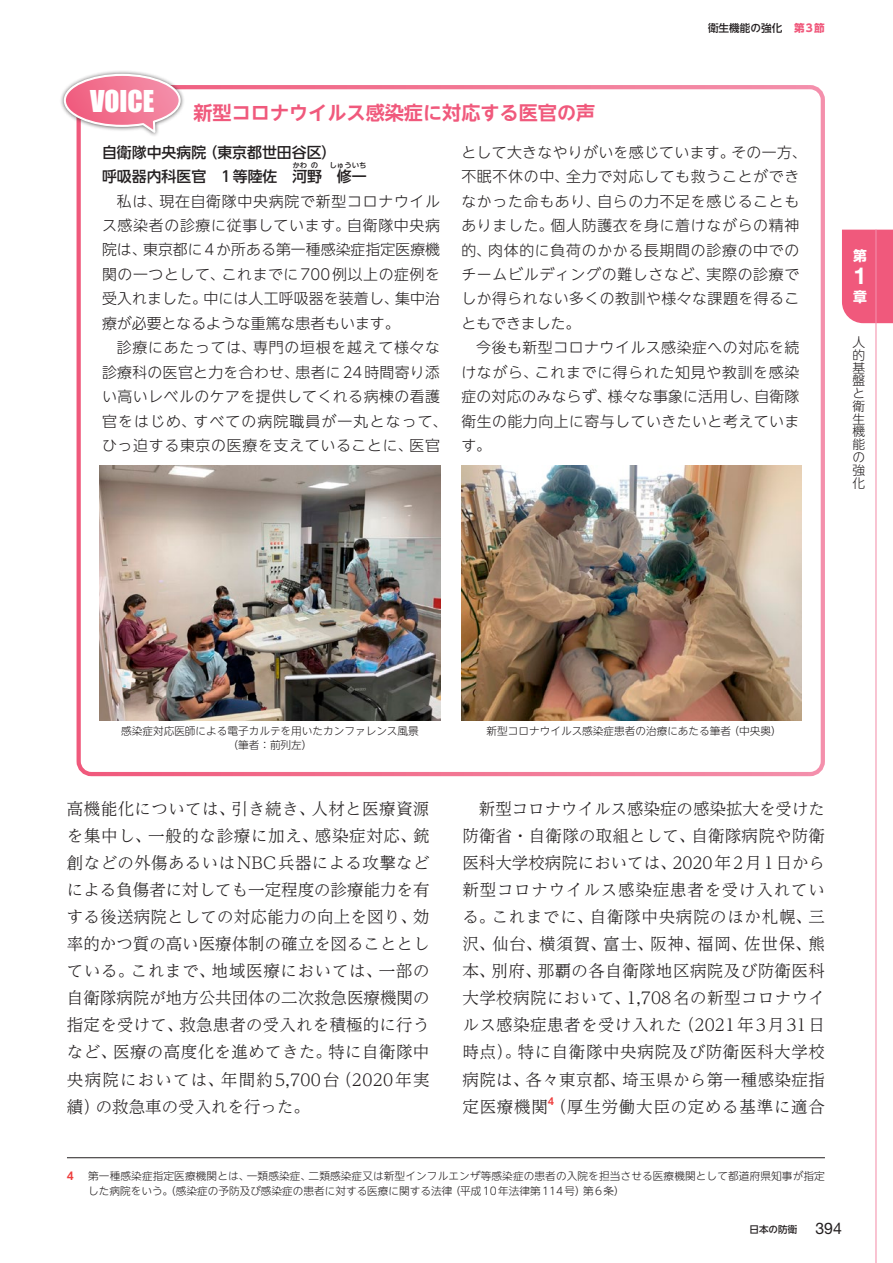
<style>
.page{position:relative;width:893px;height:1263px;background:#fff}
.page>*{position:absolute;margin:0;border:0;box-sizing:border-box;transform-origin:0 0}
.t1{font:27.6px "Impact";color:#fff}
.t2{font:700 23.4px "Helvetica Neue LT Std";color:#fff}
.t3{font:700 19.2px "UD Shin Go NT Pr 6 N De";color:#f0597c}
.t4{font:300 16.5px/27.2px "UD Reimin Pr 6 N";letter-spacing:.03em;color:#231f20;text-align:justify}
.t5{font:300 14.85px/24.5px "UD Shin Go NT Pr 6 N";letter-spacing:.035em;color:#231f20;text-align:justify}
.t6{font:500 14.85px/24.5px "UD Shin Go NT Pr 6 N";color:#231f20}
.t7{font:700 13.8px "UD Shin Go NT Pr 6 N";color:#fff}
.t8{font:300 12.75px/12.8px "UD Shin Go NT Pr 6 N";color:#231f20;text-align:justify}
.t9{font:300 10.65px/14.9px "UD Shin Go NT Pr 6 N";color:#231f20}
.t10{font:500 10.65px "UD Shin Go NT Pr 6 N";color:#231f20}
.t11{font:700 10.65px "UD Shin Go NT Pr 6 N De";color:#ee3d3c}
.t12{font:500 9.6px "UD Shin Go NT Pr 6 N";color:#231f20}
.t13{font:700 9.6px "UD Shin Go NT Pr 6 N De";color:#ee3d3c}
.t14{font:500 7.5px "UD Shin Go NT Pr 6 N";color:#231f20}
.s1{font-weight:700;color:#f0597c}
.s2{font-family:"Helvetica Neue LT Std";font-weight:400;font-size:15.9px}
</style>
<div class="page">
<hr style="left:67px;top:1157px;width:758px;height:1px;background:#231f20">
<img style="left:100px;top:466px;width:340px;height:255px">
<img style="left:461px;top:466px;width:340px;height:255px">
<div style="left:77px;top:85px;width:748px;height:691px;border:4px solid #fff;border-radius:13px"></div>
<div style="left:59px;top:69px;width:126px;height:68px;background:#231f20;opacity:.75"></div>
<svg style="left:63px;top:73px;width:119px;height:63px"></svg>
<div style="left:842px;top:230px;width:51px;height:93px;background:#f0597c"></div>
<hr style="left:875px;top:230px;width:1px;height:1033px;background:#f490ac">
<p class="t10" style="left:708px;top:19px;width:118px">衛生機能の強化 <span class="s1">第3節</span></p>
<h1 class="t1" style="left:90px;top:79px;width:66px">VOICE</h1>
<p class="t3" style="left:193px;top:97px;width:403px">新型コロナウイルス感染症に対応する医官の声</p>
<p class="t6" style="left:102px;top:139px;width:236px">自衛隊中央病院（東京都世田谷区）呼吸器内科医官　1等陸佐　河野</p>
<p class="t5" style="left:461px;top:139px;width:347px;text-align:left">として大きなやりがいを感じています。その一方、不眠不休の中、全力で対応しても救うことができなかった命もあり、自らの力不足を感じることもありました。個人防護衣を身に着けながらの精神的、肉体的に負荷のかかる長期間の診療の中でのチームビルディングの難しさなど、実際の診療でしか得られない多くの教訓や様々な課題を得ることもできました。</p>
<p class="t5" style="left:461px;top:335px;width:340px;text-indent:15px">今後も新型コロナウイルス感染症への対応を続けながら、これまでに得られた知見や教訓を感染症の対応のみならず、様々な事象に活用し、自衛隊衛生の能力向上に寄与していきたいと考えています。</p>
<p class="t14" style="left:330px;top:159px;width:39px">しゅういち</p>
<p class="t5" style="left:102px;top:188px;width:340px;text-indent:15px">私は、現在自衛隊中央病院で新型コロナウイルス感染者の診療に従事しています。自衛隊中央病院は、東京都に4か所ある第一種感染症指定医療機関の一つとして、これまでに700例以上の症例を受入れました。中には人工呼吸器を装着し、集中治療が必要となるような重篤な患者もいます。</p>
<p class="t5" style="left:102px;top:335px;width:347px;text-align:center">診療にあたっては、専門の垣根を越えて様々な<br>診療科の医官と力を合わせ、患者に24時間寄り添い高いレベルのケアを提供してくれる病棟の看護官をはじめ、すべての病院職員が一丸となって、ひっ迫する東京の医療を支えていることに、医官</p>
<p class="t14" style="left:292px;top:159px;width:16px">かわ</p>
<p class="t14" style="left:311px;top:159px;width:9px">の</p>
<p class="t6" style="left:337px;top:164px;width:31px">修一</p>
<p class="t7" style="left:853px;top:245px;width:15px">第</p>
<h2 class="t2" style="left:853px;top:261px;width:11px">1</h2>
<p class="t7" style="left:853px;top:285px;width:15px">章</p>
<p class="t8" style="left:853px;top:335px;width:14px">人的基盤と衛生機能の強化</p>
<p class="t9" style="left:121px;top:723px;width:299px;text-align:center">感染症対応医師による電子カルテを用いたカンファレンス風景（筆者：前列左）</p>
<p class="t9" style="left:487px;top:723px;width:296px">新型コロナウイルス感染症患者の治療にあたる筆者（中央奥）</p>
<p class="t4" style="left:67px;top:794px;width:364px">高機能化については、引き続き、人材と医療資源を集中し、一般的な診療に加え、感染症対応、銃創などの外傷あるいはNBC兵器による攻撃などによる負傷者に対しても一定程度の診療能力を有する後送病院としての対応能力の向上を図り、効率的かつ質の高い医療体制の確立を図ることとしている。これまで、地域医療においては、一部の自衛隊病院が地方公共団体の二次救急医療機関の指定を受けて、救急患者の受入れを積極的に行うなど、医療の高度化を進めてきた。特に自衛隊中央病院においては、年間約5,700台（2020年実績）の救急車の受入れを行った。</p>
<p class="t4" style="left:462px;top:794px;width:364px;text-indent:17px">新型コロナウイルス感染症の感染拡大を受けた防衛省・自衛隊の取組として、自衛隊病院や防衛医科大学校病院においては、2020年2月1日から新型コロナウイルス感染症患者を受け入れている。これまでに、自衛隊中央病院のほか札幌、三沢、仙台、横須賀、富士、阪神、福岡、佐世保、熊本、別府、那覇の各自衛隊地区病院及び防衛医科大学校病院において、1,708名の新型コロナウイルス感染症患者を受け入れた（2021年3月31日時点）。特に自衛隊中央病院及び防衛医科大学校病院は、各々東京都、埼玉県から第一種感染症指定医療機関（厚生労働大臣の定める基準に適合</p>
<p class="t13" style="left:548px;top:1093px;width:8px">4</p>
<p class="t11" style="left:67px;top:1167px;width:9px">4</p>
<p class="t9" style="left:88px;top:1168px;width:738px">第一種感染症指定医療機関とは、一類感染症、二類感染症又は新型インフルエンザ等感染症の患者の入院を担当させる医療機関として都道府県知事が指定した病院をいう。（感染症の予防及び感染症の患者に対する医療に関する法律（平成10年法律第114号）第6条）</p>
<p class="t12" style="left:749px;top:1221px;width:94px">日本の防衛 <span class="s2">394</span></p>
</div>
